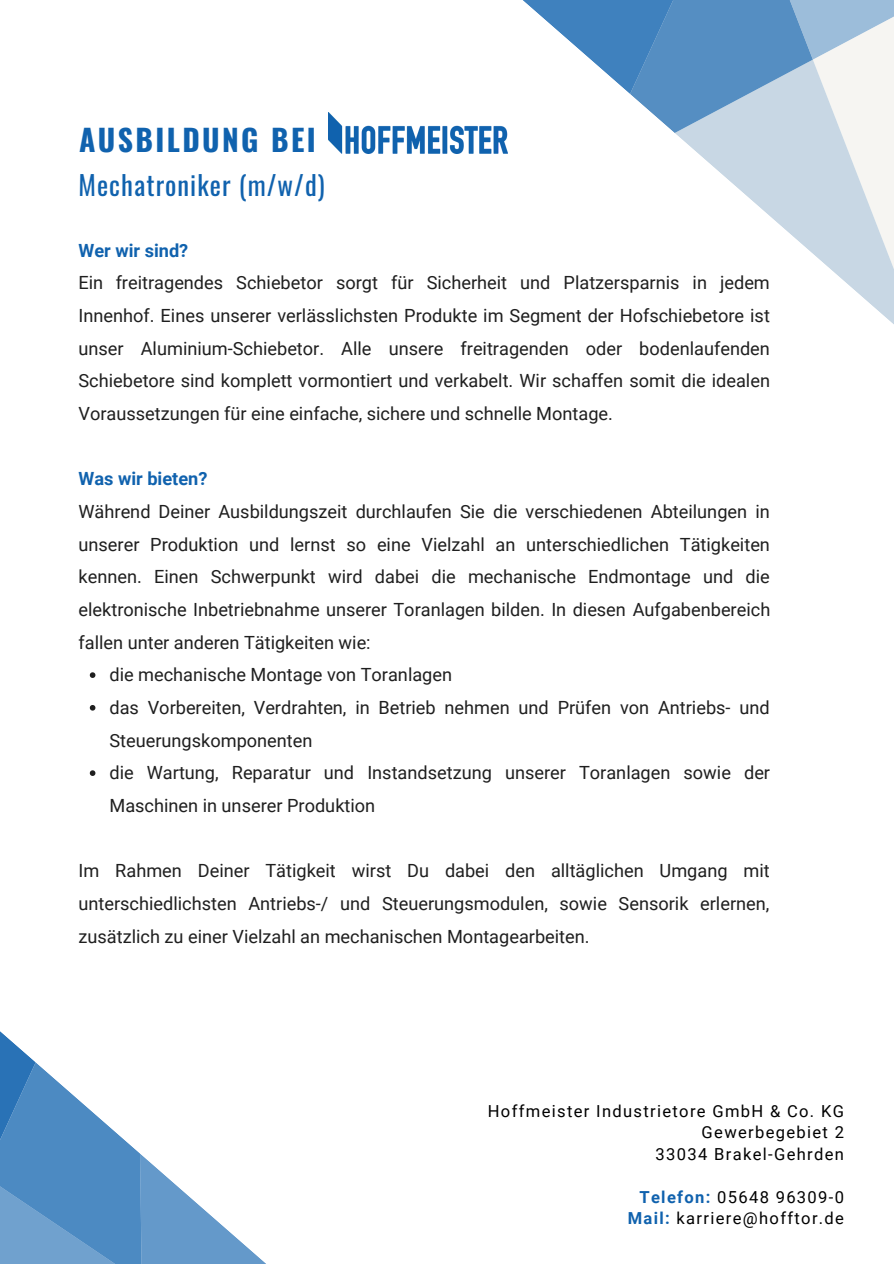
<style>
.page{position:relative;width:894px;height:1264px;background:#fff}
.page>*{position:absolute;margin:0;border:0;box-sizing:border-box;transform-origin:0 0}
.t1{font:700 29.85px "Oswald";letter-spacing:.08em;color:#1062ae}
.t2{font:26.55px "Oswald";letter-spacing:.04em;color:#1062ae}
.t3{font:18.15px/32.7px "Roboto";color:#1f1f1f;text-align:justify}
.t4{font:700 18.15px "Roboto";color:#1062ae}
.t5{font:16.5px "Roboto";letter-spacing:.08em;color:#000}
.s1{font-weight:700;color:#1062ae}
</style>
<div class="page">
<svg style="left:723px;top:175px;width:32px;height:28px"></svg>
<svg style="left:755px;top:101px;width:138px;height:223px"></svg>
<svg style="left:638px;top:101px;width:239px;height:74px;fill:#c8d7e4"></svg>
<svg style="left:523px;top:0;width:370px;height:101px"></svg>
<svg style="left:0;top:1031px;width:265px;height:232px"></svg>
<svg style="left:90px;top:672px;width:5px;height:6px"></svg>
<svg style="left:90px;top:705px;width:5px;height:5px"></svg>
<svg style="left:90px;top:770px;width:5px;height:6px"></svg>
<img style="left:328px;top:112px;width:179px;height:41px">
<p class="t1" style="left:79px;top:116px;width:238px">AUSBILDUNG BEI</p>
<p class="t2" style="left:78px;top:164px;width:248px">Mechatroniker (m/w/d)</p>
<p class="t4" style="left:78px;top:240px;width:111px">Wer wir sind?</p>
<p class="t3" style="left:78px;top:267px;width:692px">Ein freitragendes Schiebetor sorgt für Sicherheit und Platzersparnis in jedem Innenhof. Eines unserer verlässlichsten Produkte im Segment der Hofschiebetore ist unser Aluminium-Schiebetor. Alle unsere freitragenden oder bodenlaufenden Schiebetore sind komplett vormontiert und verkabelt. Wir schaffen somit die idealen Voraussetzungen für eine einfache, sichere und schnelle Montage.</p>
<p class="t4" style="left:78px;top:468px;width:130px">Was wir bieten?</p>
<p class="t3" style="left:78px;top:495px;width:693px">Während Deiner Ausbildungszeit durchlaufen Sie die verschiedenen Abteilungen in unserer Produktion und lernst so eine Vielzahl an unterschiedlichen Tätigkeiten kennen. Einen Schwerpunkt wird dabei die mechanische Endmontage und die elektronische Inbetriebnahme unserer Toranlagen bilden. In diesen Aufgabenbereich fallen unter anderen Tätigkeiten wie:</p>
<p class="t3" style="left:109px;top:658px;width:344px">die mechanische Montage von Toranlagen</p>
<p class="t3" style="left:109px;top:691px;width:661px">das Vorbereiten, Verdrahten, in Betrieb nehmen und Prüfen von Antriebs- und<br>Steuerungskomponenten</p>
<p class="t3" style="left:109px;top:756px;width:662px">die Wartung, Reparatur und Instandsetzung unserer Toranlagen sowie der<br>Maschinen in unserer Produktion</p>
<p class="t3" style="left:78px;top:854px;width:692px">Im Rahmen Deiner Tätigkeit wirst Du dabei den alltäglichen Umgang mit unterschiedlichsten Antriebs-/ und Steuerungsmodulen, sowie Sensorik erlernen, zusätzlich zu einer Vielzahl an mechanischen Montagearbeiten.</p>
<p class="t5" style="left:487px;top:1101px;width:357px">Hoffmeister Industrietore GmbH &amp; Co. KG</p>
<p class="t5" style="left:701px;top:1123px;width:144px">Gewerbegebiet 2</p>
<p class="t5" style="left:655px;top:1144px;width:190px">33034 Brakel-Gehrden</p>
<p class="t5" style="left:639px;top:1187px;width:206px"><span class="s1">Telefon:</span> 05648 96309-0</p>
<p class="t5" style="left:627px;top:1208px;width:218px"><span class="s1">Mail:</span> karriere@hofftor.de</p>
</div>
